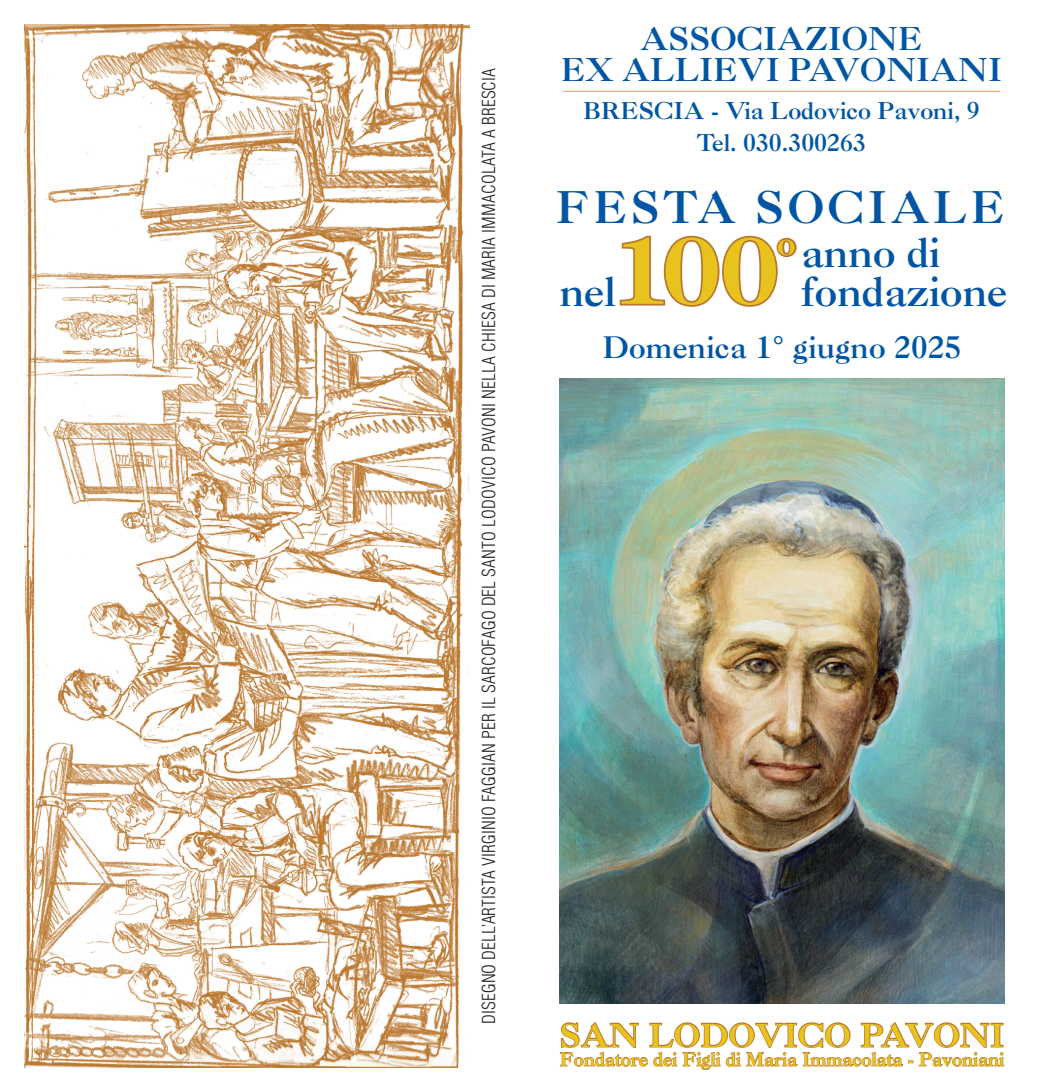
<style>
.page{position:relative;width:1042px;height:1092px;background:#fff}
.page>*{position:absolute;margin:0;border:0;box-sizing:border-box;transform-origin:0 0}
.t1{font:43.75px "Caslon Three";letter-spacing:.08em;color:#0155a5}
.t2{font:40.25px/39.6px "Caslon Three";color:#0155a5}
.t3{font:33.43px "Caslon Three";color:#e8c31d}
.t4{font:31.5px/31.5px "Caslon Three";color:#0155a5;text-align:center}
.t5{font:31.5px "Caslon Three";letter-spacing:.01em;color:#e8c31d}
.t6{font:29.75px "Caslon Three";letter-spacing:.01em;color:#0155a5}
.t7{font:23.28px/31.5px "Caslon Three";color:#0155a5;text-align:center}
.t8{font:18.03px "Caslon Three";color:#e8c31d}
.t9{font:300 condensed 17.5px "Helvetica";letter-spacing:.01em;color:#231f20}
.s1{font-size:89.25px;color:#e8c31d}
</style>
<div class="page">
<svg style="left:619px;top:235px;width:178px;height:72px"></svg>
<hr style="left:563px;top:91px;width:437px;height:1px;background:#e8c31d">
<img style="left:560px;top:378px;width:444px;height:624px">
<img style="left:25px;top:25px;width:445px;height:1042px">
<svg style="left:559px;top:1022px;width:446px;height:48px"></svg>
<p class="t9" style="left:479px;top:1024px;width:957px;rotate:-90deg">DISEGNO DELL’ARTISTA VIRGINIO FAGGIAN PER IL SARCOFAGO DEL SANTO LODOVICO PAVONI NELLA CHIESA DI MARIA IMMACOLATA A BRESCIA</p>
<h3 class="t4" style="left:561px;top:22px;width:443px">ASSOCIAZIONE<br>EX ALLIEVI PAVONIANI</h3>
<h3 class="t7" style="left:583px;top:94px;width:398px">BRESCIA - Via Lodovico Pavoni, 9<br>Tel. 030.300263</h3>
<h1 class="t1" style="left:556px;top:180px;width:450px">FESTA SOCIALE</h1>
<h2 class="t2" style="left:560px;top:231px;width:449px;text-indent:242px">anno di nel<span class="s1">100</span> fondazione</h2>
<h3 class="t3" style="left:777px;top:222px;width:20px">o</h3>
<h3 class="t6" style="left:602px;top:328px;width:361px">Domenica 1° giugno 2025</h3>
<h3 class="t5" style="left:560px;top:1015px;width:446px">SAN LODOVICO PAVONI</h3>
<p class="t8" style="left:560px;top:1048px;width:446px">Fondatore dei Figli di Maria Immacolata - Pavoniani</p>
</div>
